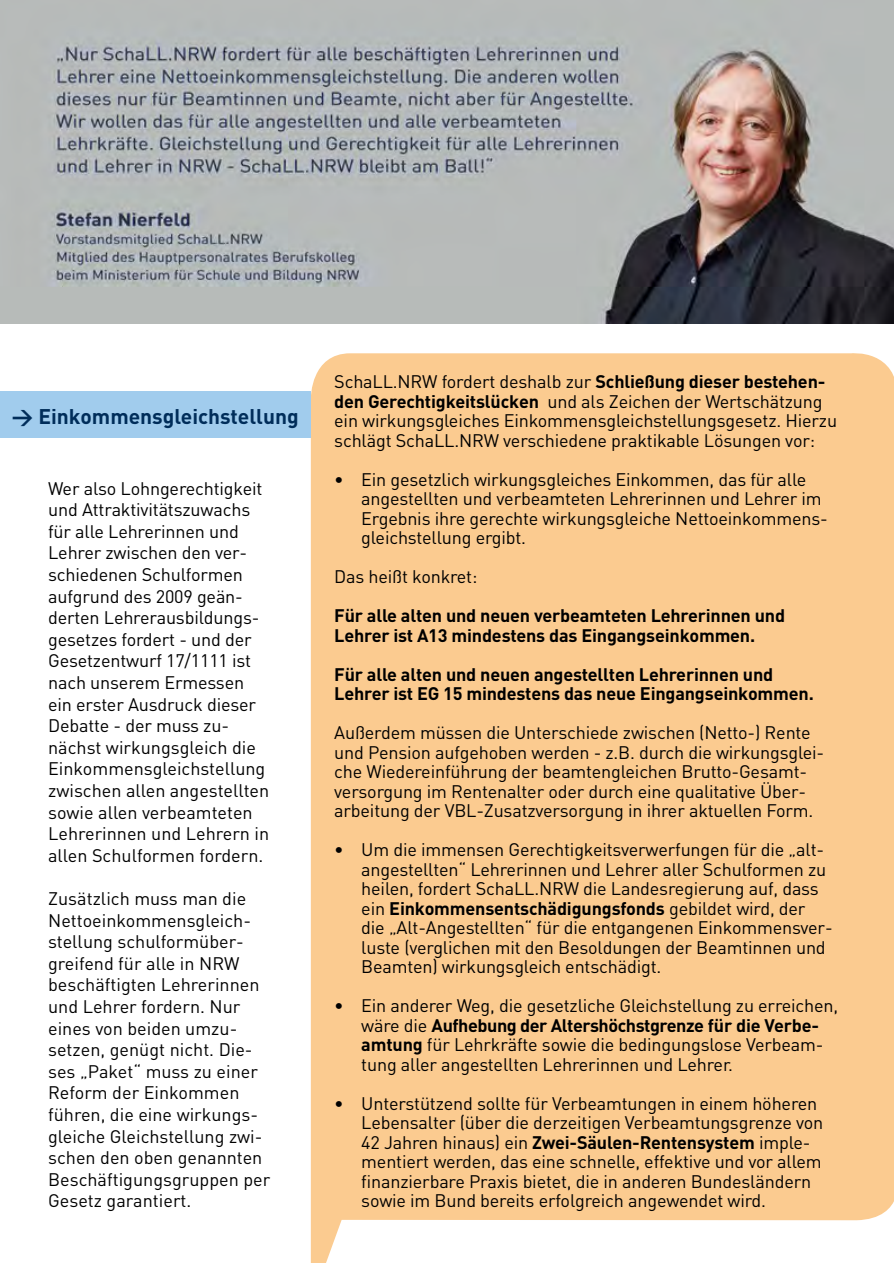
<style>
.page{position:relative;width:894px;height:1263px;background:#fff}
.page>*{position:absolute;margin:0;border:0;box-sizing:border-box;transform-origin:0 0}
.t1{font:700 21px "DIN";color:#002d5a}
.t2{font:18px/21.6px "DIN";letter-spacing:-.01em;color:#000}
.t3{font:700 18px/19.5px "DIN";letter-spacing:-.01em;color:#000}
.s1{font-weight:700}
</style>
<div class="page">
<div style="left:311px;top:353px;width:582px;height:910px;background:#fbcb90"></div>
<img style="left:0;top:0;width:893px;height:323px">
<div style="left:0;top:391px;width:311px;height:47px;background:#a1cced"></div>
<p class="t1" style="left:12px;top:402px;width:288px">&gt; Einkommensgleichstellung</p>
<p class="t2" style="left:48px;top:477px;width:222px">Wer also Lohngerechtigkeit und Attraktivitätszuwachs für alle Lehrerinnen und<br>Lehrer zwischen den ver&shy;schiedenen Schulformen aufgrund des 2009 geän&shy;derten Lehrerausbildungs&shy;gesetzes fordert - und der<br>Gesetzentwurf 17/1111 ist nach unserem Ermessen ein erster Ausdruck dieser<br>Debatte - der muss zu&shy;nächst wirkungsgleich die<br>Einkommensgleichstellung zwischen allen angestellten sowie allen verbeamteten<br>Lehrerinnen und Lehrern in allen Schulformen fordern.</p>
<p class="t2" style="left:48px;top:887px;width:223px">Zusätzlich muss man die<br>Nettoeinkommensgleich&shy;stellung schulformüber&shy;greifend für alle in NRW beschäftigten Lehrerinnen und Lehrer fordern. Nur eines von beiden umzu&shy;setzen, genügt nicht. Die&shy;ses „Paket“ muss zu einer<br>Reform der Einkommen führen, die eine wirkungs&shy;gleiche Gleichstellung zwi&shy;schen den oben genannten<br>Beschäftigungsgruppen per<br>Gesetz garantiert.</p>
<p class="t2" style="left:334px;top:372px;width:504px;line-height:19.5px">SchaLL.NRW fordert deshalb zur <span class="s1">Schließung dieser bestehen&shy;den Gerechtigkeitslücken</span> und als Zeichen der Wertschätzung ein wirkungsgleiches Einkommensgleichstellungsgesetz. Hierzu schlägt SchaLL.NRW verschiedene praktikable Lösungen vor:</p>
<p class="t2" style="left:361px;top:469px;width:467px;line-height:19.5px;text-indent:-27px">• Ein gesetzlich wirkungsgleiches Einkommen, das für alle angestellten und verbeamteten Lehrerinnen und Lehrer im Ergebnis ihre gerechte wirkungsgleiche Nettoeinkommens&shy;gleichstellung ergibt.</p>
<p class="t2" style="left:334px;top:566px;width:145px">Das heißt konkret:</p>
<p class="t3" style="left:334px;top:605px;width:452px">Für alle alten und neuen verbeamteten Lehrerinnen und<br>Lehrer ist A13 mindestens das Eingangseinkommen.</p>
<p class="t3" style="left:334px;top:664px;width:481px">Für alle alten und neuen angestellten Lehrerinnen und<br>Lehrer ist EG 15 mindestens das neue Eingangseinkommen.</p>
<p class="t2" style="left:334px;top:723px;width:491px;line-height:19.5px">Außerdem müssen die Unterschiede zwischen (Netto-) Rente und Pension aufgehoben werden - z.B. durch die wirkungsglei&shy;che Wiedereinführung der beamtengleichen Brutto-Gesamt&shy;versorgung im Rentenalter oder durch eine qualitative Über&shy;arbeitung der VBL-Zusatzversorgung in ihrer aktuellen Form.</p>
<p class="t2" style="left:361px;top:840px;width:472px;line-height:19.5px;text-indent:-27px">• Um die immensen Gerechtigkeitsverwerfungen für die „alt&shy;angestellten“ Lehrerinnen und Lehrer aller Schulformen zu heilen, fordert SchaLL.NRW die Landesregierung auf, dass ein <span class="s1">Einkommensentschädigungsfonds</span> gebildet wird, der die „Alt-Angestellten“ für die entgangenen Einkommensver&shy;luste (verglichen mit den Besoldungen der Beamtinnen und Beamten) wirkungsgleich entschädigt.</p>
<p class="t2" style="left:361px;top:996px;width:478px;line-height:19.5px;text-indent:-27px">• Ein anderer Weg, die gesetzliche Gleichstellung zu erreichen, wäre die <span class="s1">Aufhebung der Altershöchstgrenze für die Verbe&shy;amtung</span> für Lehrkräfte sowie die bedingungslose Verbeam&shy;tung aller angestellten Lehrerinnen und Lehrer.</p>
<p class="t2" style="left:361px;top:1093px;width:463px;line-height:19.5px;text-indent:-27px">• Unterstützend sollte für Verbeamtungen in einem höheren Lebensalter (über die derzeitigen Verbeamtungsgrenze von 42 Jahren hinaus) ein <span class="s1">Zwei-Säulen-Rentensystem</span> imple&shy;mentiert werden, das eine schnelle, effektive und vor allem finanzierbare Praxis bietet, die in anderen Bundesländern sowie im Bund bereits erfolgreich angewendet wird.</p>
</div>
